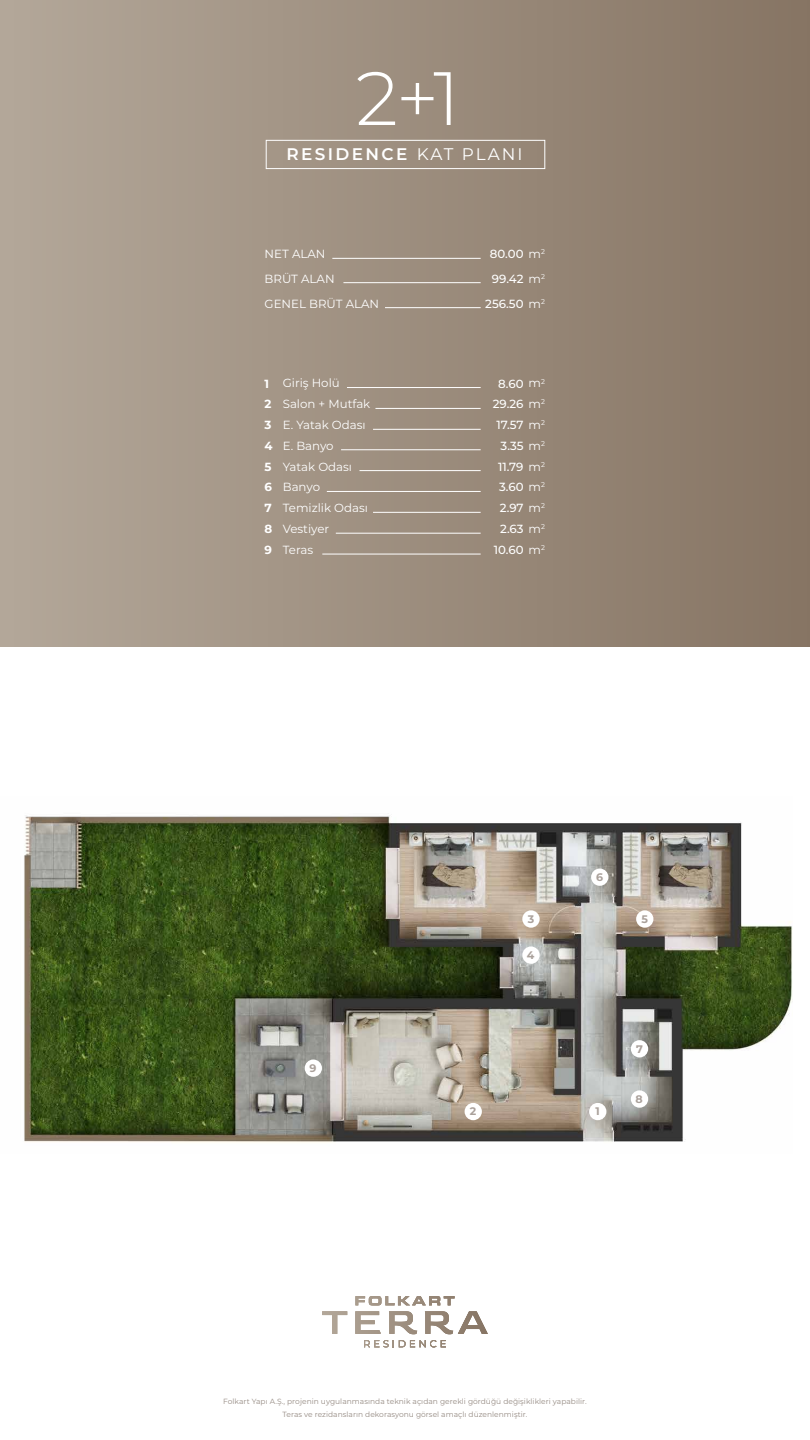
<style>
.page{position:relative;width:810px;height:1440px;background:#fff}
.page>*{position:absolute;margin:0;border:0;box-sizing:border-box;transform-origin:0 0}
.t1{font:300 75.38px "Montserrat";color:#fff}
.t2{font:600 16.8px "Montserrat";letter-spacing:.14em;color:#fff}
.t3{font:11.77px/20.8px "Montserrat";color:#fff}
.t4{font:500 11.77px/20.8px "Montserrat";color:#fff;text-align:right}
.t5{font:700 11.77px/20.8px "Montserrat";color:#fff}
.t6{font:700 10.95px "Montserrat";color:#aaa19b}
.t7{font:7.5px/13.4px "Montserrat";letter-spacing:.005em;color:#958a82;text-align:center}
.s1{font-weight:400}
</style>
<div class="page">
<div style="left:1px;top:0;width:808px;height:647px;background:linear-gradient(to right,#b3a799,#867464)"></div>
<img style="left:24px;top:815px;width:769px;height:327px">
<div style="left:589px;top:1103px;width:17px;height:17px;background:#fff;border-radius:50%"></div>
<div style="left:465px;top:1103px;width:17px;height:17px;background:#fff;border-radius:50%"></div>
<div style="left:522px;top:910px;width:18px;height:18px;background:#fff;border-radius:50%"></div>
<div style="left:522px;top:946px;width:18px;height:18px;background:#fff;border-radius:50%"></div>
<div style="left:636px;top:910px;width:17px;height:18px;background:#fff;border-radius:50%"></div>
<div style="left:591px;top:869px;width:17px;height:17px;background:#fff;border-radius:50%"></div>
<div style="left:631px;top:1040px;width:17px;height:17px;background:#fff;border-radius:50%"></div>
<div style="left:305px;top:1060px;width:17px;height:17px;background:#fff;border-radius:50%"></div>
<div style="left:631px;top:1090px;width:17px;height:18px;background:#fff;border-radius:50%"></div>
<hr style="left:347px;top:387px;width:134px;height:1px;background:#fff">
<hr style="left:375px;top:408px;width:106px;height:1px;background:#fff">
<hr style="left:373px;top:429px;width:108px;height:1px;background:#fff">
<hr style="left:341px;top:450px;width:140px;height:1px;background:#fff">
<hr style="left:359px;top:470px;width:122px;height:1px;background:#fff">
<hr style="left:327px;top:491px;width:154px;height:1px;background:#fff">
<hr style="left:373px;top:512px;width:108px;height:1px;background:#fff">
<hr style="left:336px;top:533px;width:145px;height:1px;background:#fff">
<hr style="left:322px;top:554px;width:159px;height:1px;background:#fff">
<div style="left:266px;top:140px;width:279px;height:29px;border:1px solid #fff"></div>
<hr style="left:343px;top:282px;width:138px;height:1px;background:#fff">
<hr style="left:385px;top:307px;width:96px;height:1px;background:#fff">
<hr style="left:332px;top:258px;width:149px;height:1px;background:#fff">
<svg style="left:355px;top:1296px;width:100px;height:9px"></svg>
<svg style="left:322px;top:1311px;width:166px;height:23px"></svg>
<svg style="left:364px;top:1340px;width:82px;height:7px"></svg>
<h1 class="t1" style="left:356px;top:47px;width:106px">2+1</h1>
<h2 class="t2" style="left:287px;top:143px;width:238px">RESIDENCE <span class="s1">KAT PLANI</span></h2>
<h3 class="t3" style="left:265px;top:241px;width:116px;line-height:24.8px">NET ALAN<br>BRÜT ALAN<br>GENEL BRÜT ALAN</h3>
<h3 class="t5" style="left:265px;top:372px;width:10px">1<br>2<br>3<br>4<br>5<br>6<br>7<br>8<br>9</h3>
<h3 class="t3" style="left:283px;top:373px;width:89px">Giriş Holü<br>Salon + Mutfak<br>E. Yatak Odası<br>E. Banyo<br>Yatak Odası<br>Banyo<br>Temizlik Odası<br>Vestiyer<br>Teras</h3>
<h3 class="t4" style="left:485px;top:241px;width:61px;line-height:24.8px;text-align:center">80.00 <span class="s1">m</span><sup>2<br></sup>99.42 <span class="s1">m</span><sup>2<br></sup>256.50 <span class="s1">m</span><sup>2</sup></h3>
<h3 class="t4" style="left:493px;top:372px;width:54px">8.60 <span class="s1">m</span><sup>2<br></sup>29.26 <span class="s1">m</span><sup>2<br></sup>17.57 <span class="s1">m</span><sup>2<br></sup>3.35 <span class="s1">m</span><sup>2<br></sup>11.79 <span class="s1">m</span><sup>2<br></sup>3.60 <span class="s1">m</span><sup>2<br></sup>2.97 <span class="s1">m</span><sup>2<br></sup>2.63 <span class="s1">m</span><sup>2<br></sup>10.60 <span class="s1">m</span><sup>2</sup></h3>
<h3 class="t6" style="left:310px;top:1060px;width:8px">9</h3>
<h3 class="t6" style="left:528px;top:911px;width:8px">3</h3>
<h3 class="t6" style="left:527px;top:947px;width:9px">4</h3>
<h3 class="t6" style="left:596px;top:869px;width:8px">6</h3>
<h3 class="t6" style="left:642px;top:911px;width:8px">5</h3>
<h3 class="t6" style="left:470px;top:1104px;width:8px">2</h3>
<h3 class="t6" style="left:596px;top:1104px;width:6px">1</h3>
<h3 class="t6" style="left:636px;top:1041px;width:8px">7</h3>
<h3 class="t6" style="left:636px;top:1091px;width:9px">8</h3>
<p class="t7" style="left:223px;top:1394px;width:365px">Folkart Yapı A.Ş., projenin uygulanmasında teknik açıdan gerekli gördüğü değişiklikleri yapabilir.<br>Teras ve rezidansların dekorasyonu görsel amaçlı düzenlenmiştir.</p>
</div>
